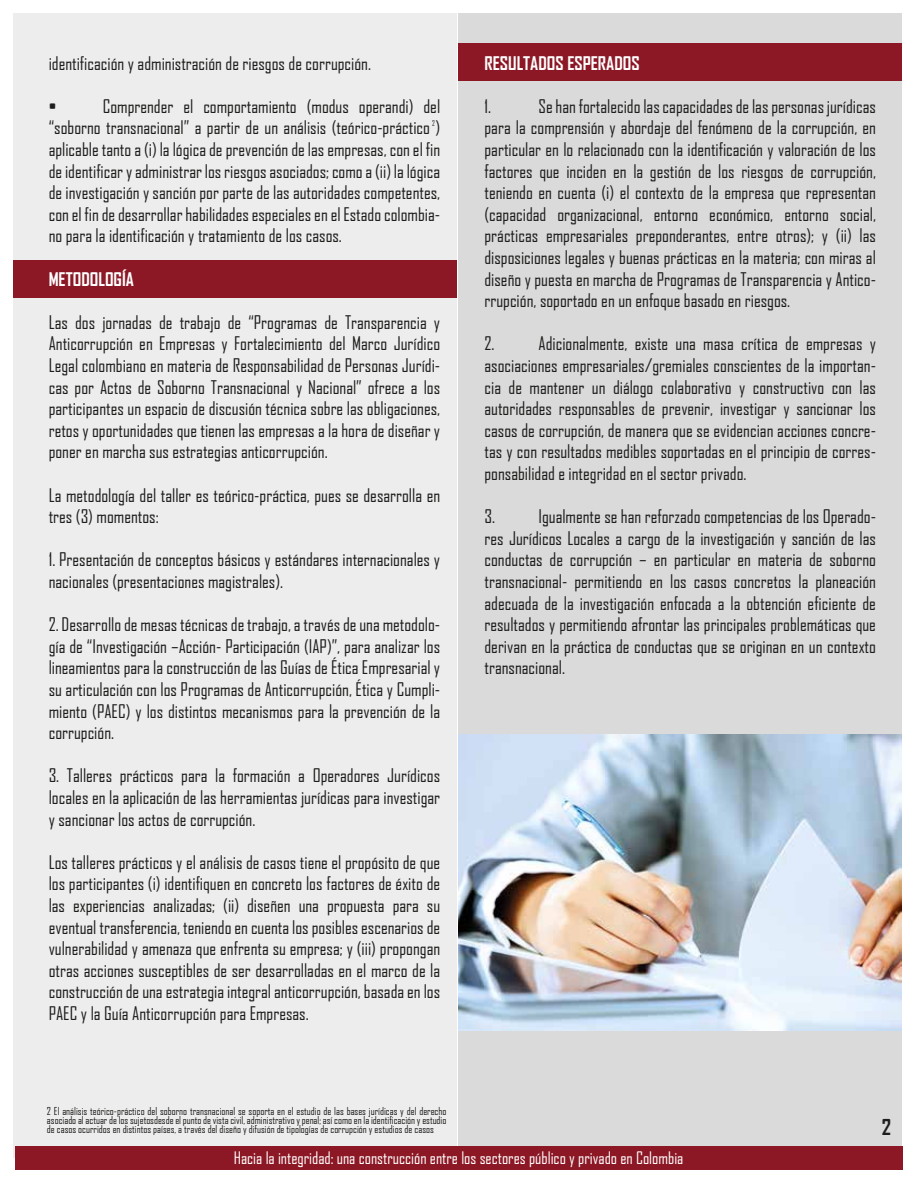
<style>
.page{position:relative;width:918px;height:1188px;background:#fff}
.page>*{position:absolute;margin:0;border:0;box-sizing:border-box;transform-origin:0 0}
.t1{font:700 21px "Agency FB";color:#1d1d1b}
.t2{font:18px/21.6px "Agency FB";color:#1d1d1b;text-align:justify}
.t3{font:700 18px "Agency FB";color:#fff}
.t4{font:16.5px "Agency FB";color:#fff}
.t5{font:10.5px/9px "Agency FB";color:#1d1d1b;text-align:justify}
.t6{font:7.5px "Agency FB";color:#1d1d1b;scale:.94 1}
</style>
<div class="page">
<div style="left:14px;top:14px;width:443px;height:1144px;background:#ededed"></div>
<div style="left:459px;top:14px;width:443px;height:1144px;background:#dadada"></div>
<div style="left:15px;top:1146px;width:887px;height:24px;background:#8c1725"></div>
<div style="left:13px;top:260px;width:444px;height:38px;background:#8c1725"></div>
<div style="left:458px;top:43px;width:444px;height:38px;background:#8c1725"></div>
<img style="left:459px;top:735px;width:443px;height:295px">
<p class="t2" style="left:49px;top:52px;width:324px">identificación y administración de riesgos de corrupción.</p>
<p class="t2" style="left:49px;top:95px;width:9px">•</p>
<p class="t2" style="left:49px;top:95px;width:393px;text-indent:54px">Comprender el comportamiento (modus operandi) del “soborno transnacional” a partir de un análisis (teórico-práctico ) aplicable tanto a (i) la lógica de prevención de las empresas, con el fin de identificar y administrar los riesgos asociados; como a (ii) la lógica de investigación y sanción por parte de las autoridades competentes, con el fin de desarrollar habilidades especiales en el Estado colombia&shy;no para la identificación y tratamiento de los casos.</p>
<p class="t3" style="left:49px;top:268px;width:87px">METODOLOGÍA</p>
<p class="t2" style="left:49px;top:311px;width:393px">Las dos jornadas de trabajo de “Programas de Transparencia y Anticorrupción en Empresas y Fortalecimiento del Marco Jurídico Legal colombiano en materia de Responsabilidad de Personas Jurídi&shy;cas por Actos de Soborno Transnacional y Nacional” ofrece a los participantes un espacio de discusión técnica sobre las obligaciones, retos y oportunidades que tienen las empresas a la hora de diseñar y poner en marcha sus estrategias anticorrupción.</p>
<p class="t2" style="left:49px;top:484px;width:393px">La metodología del taller es teórico-práctica, pues se desarrolla en tres (3) momentos:</p>
<p class="t2" style="left:49px;top:548px;width:393px">1. Presentación de conceptos básicos y estándares internacionales y nacionales (presentaciones magistrales).</p>
<p class="t2" style="left:49px;top:613px;width:393px">2. Desarrollo de mesas técnicas de trabajo, a través de una metodolo&shy;gía de “Investigación –Acción- Participación (IAP)”, para analizar los lineamientos para la construcción de las Guías de Ética Empresarial y su articulación con los Programas de Anticorrupción, Ética y Cumpli&shy;miento (PAEC) y los distintos mecanismos para la prevención de la corrupción.</p>
<p class="t2" style="left:49px;top:764px;width:393px">3. Talleres prácticos para la formación a Operadores Jurídicos locales en la aplicación de las herramientas jurídicas para investigar y sancionar los actos de corrupción.</p>
<p class="t2" style="left:49px;top:851px;width:393px">Los talleres prácticos y el análisis de casos tiene el propósito de que los participantes (i) identifiquen en concreto los factores de éxito de las experiencias analizadas; (ii) diseñen una propuesta para su eventual transferencia, teniendo en cuenta los posibles escenarios de vulnerabilidad y amenaza que enfrenta su empresa; y (iii) propongan otras acciones susceptibles de ser desarrolladas en el marco de la construcción de una estrategia integral anticorrupción, basada en los PAEC y la Guía Anticorrupción para Empresas.</p>
<p class="t6" style="left:432px;top:118px;width:4px">2</p>
<p class="t5" style="left:47px;top:1106px;width:401px">2 El análisis teórico-práctico del soborno transnacional se soporta en el estudio de las bases jurídicas y del derecho asociado al actuar de los sujetosdesde el punto de vista civil, administrativo y penal; así como en la identificación y estudio de casos ocurridos en distintos países, a través del diseño y difusión de tipologías de corrupción y estudios de casos</p>
<p class="t3" style="left:485px;top:52px;width:157px">RESULTADOS ESPERADOS</p>
<p class="t2" style="left:485px;top:95px;width:8px">1.</p>
<p class="t2" style="left:485px;top:95px;width:393px;text-indent:54px">Se han fortalecido las capacidades de las personas jurídicas para la comprensión y abordaje del fenómeno de la corrupción, en particular en lo relacionado con la identificación y valoración de los factores que inciden en la gestión de los riesgos de corrupción, teniendo en cuenta (i) el contexto de la empresa que representan (capacidad organizacional, entorno económico, entorno social, prácticas empresariales preponderantes, entre otros); y (ii) las disposiciones legales y buenas prácticas en la materia; con miras al diseño y puesta en marcha de Programas de Transparencia y Antico&shy;rrupción, soportado en un enfoque basado en riesgos.</p>
<p class="t2" style="left:485px;top:332px;width:12px">2.</p>
<p class="t2" style="left:485px;top:332px;width:393px;text-indent:54px">Adicionalmente, existe una masa crítica de empresas y asociaciones empresariales/gremiales conscientes de la importan&shy;cia de mantener un diálogo colaborativo y constructivo con las autoridades responsables de prevenir, investigar y sancionar los casos de corrupción, de manera que se evidencian acciones concre&shy;tas y con resultados medibles soportadas en el principio de corres&shy;ponsabilidad e integridad en el sector privado.</p>
<p class="t2" style="left:485px;top:505px;width:12px">3.</p>
<p class="t2" style="left:485px;top:505px;width:393px;text-indent:54px">Igualmente se han reforzado competencias de los Operado&shy;res Jurídicos Locales a cargo de la investigación y sanción de las conductas de corrupción – en particular en materia de soborno transnacional- permitiendo en los casos concretos la planeación adecuada de la investigación enfocada a la obtención eficiente de resultados y permitiendo afrontar las principales problemáticas que derivan en la práctica de conductas que se originan en un contexto transnacional.</p>
<p class="t1" style="left:882px;top:1114px;width:11px">2</p>
<p class="t4" style="left:234px;top:1147px;width:451px">Hacia la integridad: una construcción entre los sectores público y privado en Colombia</p>
</div>
